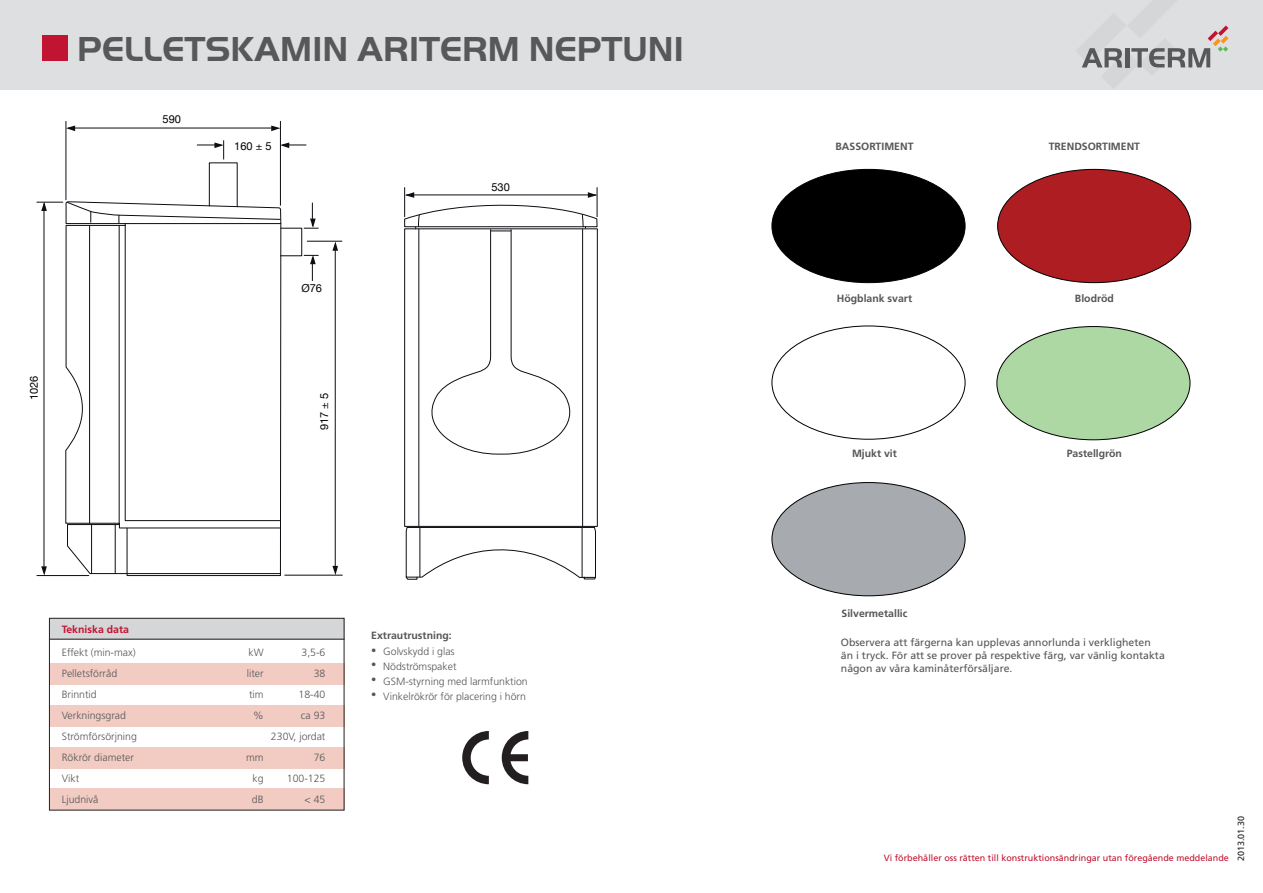
<style>
.page{position:relative;width:1263px;height:893px;background:#fff}
.page>*{position:absolute;margin:0;border:0;box-sizing:border-box;transform-origin:0 0}
.t1{font:700 36px "Handel Gothic EF";color:#57585a}
.t2{font:11.1px "Helvetica Neue";color:#000}
.t3{font:300 10.5px "Frutiger LT Std";color:#565658}
.t4{font:10.5px/12.6px "Frutiger LT Std";color:#565658}
.t5{font:700 10.5px "Frutiger LT Std";color:#565658}
.t6{font:700 10.5px "Frutiger LT Std";color:#c01432}
.t7{font:9px "Frutiger LT Std";color:#c01432}
.t8{font:9px "Frutiger LT Std";color:#231f20}
</style>
<div class="page">
<div style="left:0;top:0;width:1263px;height:89px;background:#dedfe0"></div>
<svg style="left:1082px;top:25px;width:146px;height:43px"></svg>
<svg style="left:65px;top:229px;width:61px;height:295px"></svg>
<hr style="left:119px;top:225px;width:1px;height:298px;background:#0d0c13">
<svg style="left:67px;top:524px;width:59px;height:50px"></svg>
<svg style="left:126px;top:256px;width:156px;height:320px"></svg>
<svg style="left:405px;top:527px;width:191px;height:53px"></svg>
<hr style="left:419px;top:528px;width:1px;height:49px;background:#0d0c13">
<hr style="left:582px;top:528px;width:1px;height:49px;background:#0f0c12">
<hr style="left:582px;top:229px;width:1px;height:297px;background:#0f0c12">
<hr style="left:418px;top:229px;width:1px;height:297px;background:#0f0c12">
<hr style="left:66px;top:121px;width:1px;height:79px;background:#0f0c12">
<hr style="left:280px;top:121px;width:1px;height:84px;background:#0d0c13">
<hr style="left:307px;top:241px;width:35px;height:1px;background:#0d0c13">
<hr style="left:285px;top:575px;width:57px;height:1px;background:#0d0c13">
<hr style="left:335px;top:245px;width:1px;height:326px;background:#0d0c13">
<hr style="left:37px;top:575px;width:52px;height:1px;background:#0d0c13">
<hr style="left:44px;top:204px;width:1px;height:368px;background:#0d0c13">
<hr style="left:69px;top:128px;width:207px;height:1px;background:#0d0c13">
<hr style="left:89px;top:226px;width:1px;height:297px;background:#0d0c13">
<div style="left:280px;top:228px;width:22px;height:28px;border:1px solid #0d0c13"></div>
<svg style="left:404px;top:188px;width:194px;height:267px"></svg>
<svg style="left:304px;top:255px;width:14px;height:26px"></svg>
<svg style="left:41px;top:566px;width:6px;height:10px"></svg>
<svg style="left:332px;top:566px;width:6px;height:9px"></svg>
<svg style="left:332px;top:241px;width:6px;height:10px"></svg>
<svg style="left:37px;top:141px;width:281px;height:88px"></svg>
<svg style="left:271px;top:126px;width:9px;height:5px"></svg>
<svg style="left:66px;top:126px;width:9px;height:5px"></svg>
<div style="left:772px;top:169px;width:193px;height:114px;background:#000;border-radius:50%"></div>
<div style="left:772px;top:483px;width:193px;height:113px;background:#a7aaae;border-radius:50%"></div>
<div style="left:998px;top:169px;width:193px;height:114px;background:#ad1d21;border-radius:50%"></div>
<div style="left:997px;top:327px;width:193px;height:113px;background:#aed8a3;border-radius:50%"></div>
<svg style="left:462px;top:731px;width:27px;height:53px"></svg>
<svg style="left:502px;top:731px;width:26px;height:53px"></svg>
<div style="left:49px;top:789px;width:295px;height:21px;background:#f2ccc2"></div>
<div style="left:42px;top:35px;width:25px;height:26px;background:#c01432"></div>
<div style="left:49px;top:705px;width:295px;height:21px;background:#f2ccc2"></div>
<div style="left:49px;top:747px;width:295px;height:21px;background:#f2ccc2"></div>
<div style="left:49px;top:663px;width:295px;height:21px;background:#f2ccc2"></div>
<div style="left:49px;top:618px;width:295px;height:21px;background:#d5d6d8"></div>
<div style="left:49px;top:618px;width:295px;height:192px;border:1px solid #231f20"></div>
<hr style="left:49px;top:639px;width:295px;height:1px;background:#231f20">
<p class="t2" style="left:27px;top:400px;width:26px;rotate:-90deg">1026</p>
<p class="t1" style="left:77px;top:28px;width:608px">PELLETSKAMIN ARITERM NEPTUNI</p>
<p class="t2" style="left:163px;top:112px;width:20px">590</p>
<p class="t2" style="left:234px;top:139px;width:39px">160 ± 5</p>
<p class="t2" style="left:301px;top:282px;width:22px">Ø76</p>
<p class="t2" style="left:318px;top:430px;width:39px;rotate:-90deg">917 ± 5</p>
<p class="t2" style="left:491px;top:180px;width:20px">530</p>
<p class="t6" style="left:62px;top:623px;width:69px">Tekniska data</p>
<p class="t3" style="left:62px;top:646px;width:75px">Effekt (min-max)</p>
<p class="t3" style="left:248px;top:646px;width:17px">kW</p>
<p class="t3" style="left:302px;top:646px;width:25px">3,5-6</p>
<p class="t3" style="left:62px;top:667px;width:57px">Pelletsförråd</p>
<p class="t3" style="left:247px;top:667px;width:18px">liter</p>
<p class="t3" style="left:314px;top:667px;width:13px">38</p>
<p class="t3" style="left:62px;top:688px;width:37px">Brinntid</p>
<p class="t3" style="left:249px;top:688px;width:16px">tim</p>
<p class="t3" style="left:299px;top:688px;width:28px">18-40</p>
<p class="t3" style="left:62px;top:709px;width:66px">Verkningsgrad</p>
<p class="t3" style="left:253px;top:709px;width:12px">%</p>
<p class="t3" style="left:301px;top:709px;width:26px">ca 93</p>
<p class="t3" style="left:62px;top:730px;width:77px">Strömförsörjning</p>
<p class="t3" style="left:271px;top:730px;width:56px">230V, jordat</p>
<p class="t3" style="left:62px;top:751px;width:74px">Rökrör diameter</p>
<p class="t3" style="left:246px;top:751px;width:19px">mm</p>
<p class="t3" style="left:314px;top:751px;width:13px">76</p>
<p class="t3" style="left:62px;top:772px;width:19px">Vikt</p>
<p class="t3" style="left:252px;top:772px;width:13px">kg</p>
<p class="t3" style="left:287px;top:772px;width:40px">100-125</p>
<p class="t3" style="left:62px;top:793px;width:38px">Ljudnivå</p>
<p class="t3" style="left:252px;top:793px;width:13px">dB</p>
<p class="t3" style="left:305px;top:793px;width:22px">&lt; 45</p>
<p class="t5" style="left:371px;top:629px;width:82px">Extrautrustning:</p>
<p class="t3" style="left:371px;top:646px;width:85px">• Golvskydd i glas</p>
<p class="t3" style="left:371px;top:660px;width:87px">• Nödströmspaket</p>
<p class="t3" style="left:371px;top:675px;width:158px">• GSM-styrning med larmfunktion</p>
<p class="t3" style="left:371px;top:690px;width:156px">• Vinkelrökrör för placering i hörn</p>
<p class="t5" style="left:835px;top:140px;width:79px">BASSORTIMENT</p>
<p class="t5" style="left:1049px;top:140px;width:93px">TRENDSORTIMENT</p>
<p class="t5" style="left:837px;top:292px;width:77px">Högblank svart</p>
<p class="t5" style="left:1075px;top:292px;width:40px">Blodröd</p>
<p class="t5" style="left:852px;top:447px;width:46px">Mjukt vit</p>
<p class="t5" style="left:1067px;top:447px;width:57px">Pastellgrön</p>
<p class="t5" style="left:841px;top:607px;width:67px">Silvermetallic</p>
<p class="t4" style="left:841px;top:636px;width:325px">Observera att färgerna kan upplevas annorlunda i verkligheten än i tryck. För att se prover på respektive färg, var vänlig kontakta någon av våra kaminåterförsäljare.</p>
<p class="t7" style="left:884px;top:853px;width:347px">Vi förbehåller oss rätten till konstruktionsändringar utan föregående meddelande</p>
<p class="t8" style="left:1236px;top:861px;width:47px;rotate:-90deg">2013.01.30</p>
</div>
